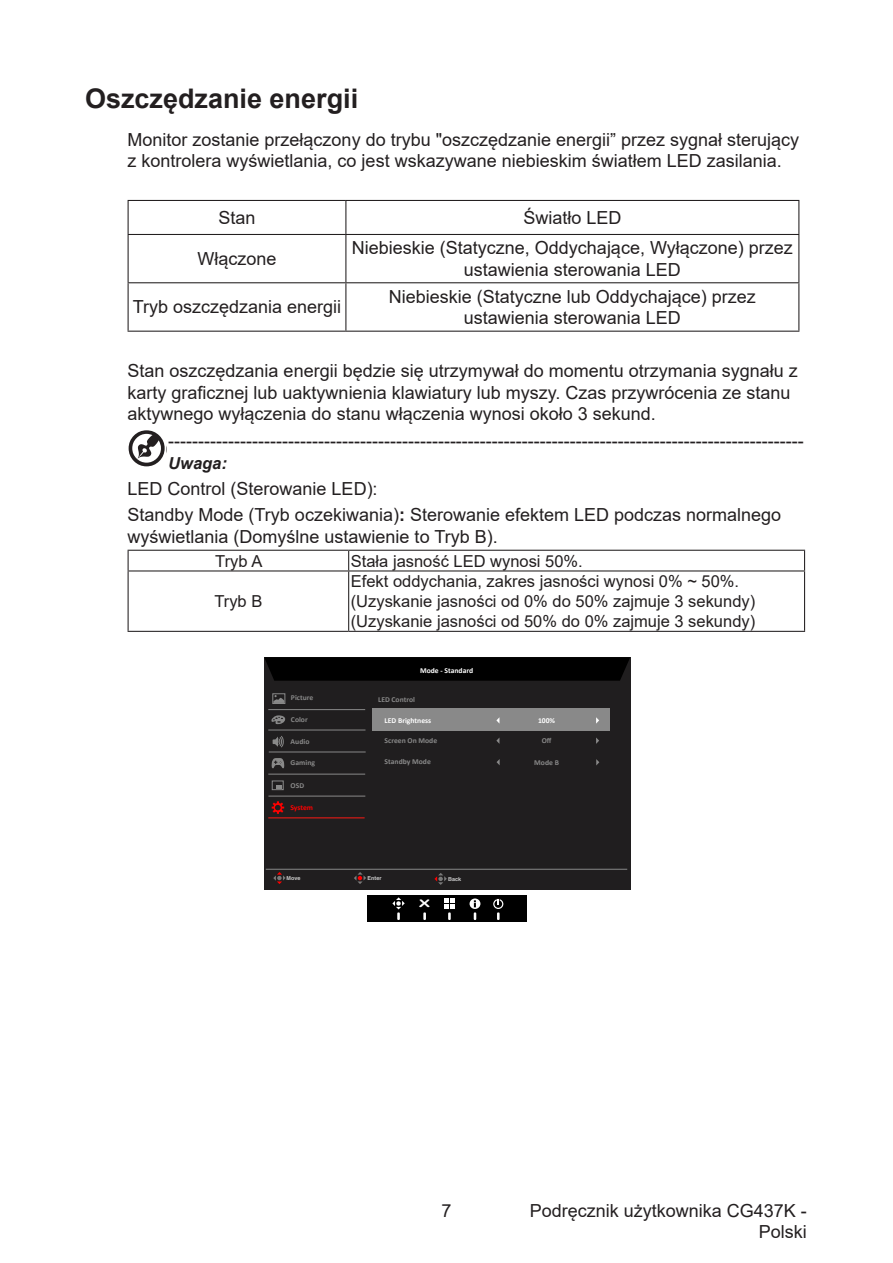
<style>
.page{position:relative;width:893px;height:1263px;background:#fff}
.page>*{position:absolute;margin:0;border:0;box-sizing:border-box;transform-origin:0 0}
.Heading_2{font:700 27px "Arial";color:#231f20}
._10_left_body{font:18px/21.6px "Arial";color:#231f20}
.Body{font:18px/21.6px "Arial";color:#231f20;text-align:center}
.Body副本{font:16.5px "Arial";color:#231f20}
._10_left_body-2{font:italic 700 16.5px "Arial";color:#231f20}
.t1{font:10.35px "Arial Rounded MT Bold";color:#fff;scale:1.74 1}
.t2{font:700 7.5px "Calibri";color:#898989}
.t3{font:700 7.5px "Calibri";color:#fff}
.t4{font:700 7.5px "Calibri";letter-spacing:-.01em;color:#f00}
.t5{font:5.4px "JQ Zong Yi FT";color:#cbcbcb}
.s1{font-weight:700}
</style>
<div class="page">
<hr style="left:128px;top:200px;width:218px;height:1px;background:#231f20">
<hr style="left:128px;top:201px;width:1px;height:33px;background:#231f20">
<hr style="left:346px;top:200px;width:453px;height:1px;background:#231f20">
<hr style="left:345px;top:201px;width:1px;height:33px;background:#231f20">
<hr style="left:798px;top:201px;width:1px;height:33px;background:#231f20">
<hr style="left:128px;top:234px;width:218px;height:1px;background:#231f20">
<hr style="left:128px;top:235px;width:1px;height:47px;background:#231f20">
<hr style="left:346px;top:234px;width:453px;height:1px;background:#231f20">
<hr style="left:345px;top:235px;width:1px;height:47px;background:#231f20">
<hr style="left:798px;top:235px;width:1px;height:47px;background:#231f20">
<hr style="left:128px;top:282px;width:218px;height:1px;background:#231f20">
<hr style="left:128px;top:283px;width:1px;height:48px;background:#231f20">
<hr style="left:346px;top:282px;width:453px;height:1px;background:#231f20">
<hr style="left:345px;top:283px;width:1px;height:48px;background:#231f20">
<hr style="left:798px;top:283px;width:1px;height:48px;background:#231f20">
<hr style="left:128px;top:331px;width:218px;height:1px;background:#231f20">
<hr style="left:346px;top:331px;width:453px;height:1px;background:#231f20">
<svg style="left:129px;top:431px;width:36px;height:36px"></svg>
<hr style="left:128px;top:550px;width:221px;height:1px;background:#231f20">
<svg style="left:128px;top:551px;width:1px;height:19px"></svg>
<hr style="left:349px;top:550px;width:456px;height:1px;background:#231f20">
<svg style="left:348px;top:551px;width:1px;height:19px"></svg>
<svg style="left:804px;top:551px;width:1px;height:19px"></svg>
<hr style="left:128px;top:570px;width:221px;height:1px;background:#231f20">
<hr style="left:128px;top:571px;width:1px;height:60px;background:#231f20">
<hr style="left:349px;top:570px;width:456px;height:1px;background:#231f20">
<hr style="left:348px;top:571px;width:1px;height:60px;background:#231f20">
<hr style="left:804px;top:571px;width:1px;height:60px;background:#231f20">
<hr style="left:128px;top:631px;width:221px;height:1px;background:#231f20">
<hr style="left:349px;top:631px;width:456px;height:1px;background:#231f20">
<div style="left:264px;top:657px;width:366px;height:233px;background:#201e1f"></div>
<div style="left:264px;top:657px;width:366px;height:24px;background:#000"></div>
<hr style="left:266px;top:869px;width:361px;height:1px;background:#898989">
<hr style="left:268px;top:817px;width:97px;height:1px;background:#e61e18">
<hr style="left:268px;top:796px;width:97px;height:1px;background:#898989">
<hr style="left:268px;top:774px;width:97px;height:1px;background:#898989">
<hr style="left:269px;top:751px;width:97px;height:1px;background:#898989">
<hr style="left:268px;top:729px;width:97px;height:1px;background:#898989">
<div style="left:272px;top:693px;width:13px;height:11px;border:1px solid #898989"></div>
<svg style="left:273px;top:695px;width:11px;height:8px"></svg>
<svg style="left:271px;top:715px;width:15px;height:9px"></svg>
<svg style="left:273px;top:736px;width:11px;height:12px"></svg>
<hr style="left:268px;top:709px;width:97px;height:1px;background:#898989">
<div style="left:272px;top:780px;width:12px;height:10px;border:1px solid #898989"></div>
<svg style="left:276px;top:785px;width:6px;height:3px"></svg>
<svg style="left:273px;top:872px;width:13px;height:12px"></svg>
<svg style="left:354px;top:872px;width:12px;height:12px"></svg>
<div style="left:372px;top:708px;width:237px;height:23px;background:#898989"></div>
<svg style="left:272px;top:801px;width:12px;height:13px"></svg>
<svg style="left:271px;top:758px;width:14px;height:11px"></svg>
<svg style="left:596px;top:717px;width:3px;height:7px"></svg>
<svg style="left:596px;top:737px;width:3px;height:7px"></svg>
<svg style="left:497px;top:759px;width:3px;height:6px"></svg>
<svg style="left:596px;top:759px;width:3px;height:6px"></svg>
<div style="left:367px;top:895px;width:160px;height:27px;background:#000"></div>
<svg style="left:444px;top:898px;width:11px;height:22px"></svg>
<svg style="left:423px;top:912px;width:3px;height:8px"></svg>
<svg style="left:470px;top:898px;width:10px;height:22px"></svg>
<svg style="left:392px;top:897px;width:13px;height:23px"></svg>
<svg style="left:493px;top:898px;width:10px;height:22px"></svg>
<svg style="left:434px;top:873px;width:13px;height:12px"></svg>
<p class="Heading_2" style="left:85px;top:80px;width:275px">Oszczędzanie energii</p>
<p class="_10_left_body" style="left:128px;top:128px;width:673px">Monitor zostanie przełączony do trybu "oszczędzanie energii” przez sygnał sterujący z kontrolera wyświetlania, co jest wskazywane niebieskim światłem LED zasilania.</p>
<p class="Body" style="left:218px;top:207px;width:39px">Stan</p>
<p class="Body" style="left:523px;top:207px;width:100px">Światło LED</p>
<p class="Body" style="left:197px;top:248px;width:81px">Włączone</p>
<p class="Body" style="left:352px;top:237px;width:443px">Niebieskie (Statyczne, Oddychające, Wyłączone) przez ustawienia sterowania LED</p>
<p class="Body" style="left:133px;top:296px;width:210px">Tryb oszczędzania energii</p>
<p class="Body" style="left:389px;top:285px;width:369px">Niebieskie (Statyczne lub Oddychające) przez ustawienia sterowania LED</p>
<p class="_10_left_body" style="left:128px;top:360px;width:672px">Stan oszczędzania energii będzie się utrzymywał do momentu otrzymania sygnału z karty graficznej lub uaktywnienia klawiatury lub myszy. Czas przywrócenia ze stanu aktywnego wyłączenia do stanu włączenia wynosi około 3 sekund.</p>
<p class="_10_left_body" style="left:168px;top:430px;width:637px">‑---------------------------------------------------------------------------------------------------------</p>
<p class="_10_left_body-2" style="left:168px;top:452px;width:60px">Uwaga:</p>
<p class="_10_left_body" style="left:128px;top:478px;width:252px">LED Control (Sterowanie LED):</p>
<p class="_10_left_body" style="left:128px;top:504px;width:655px">Standby Mode (Tryb oczekiwania)<span class="s1">:</span> Sterowanie efektem LED podczas normalnego wyświetlania (Domyślne ustawienie to Tryb B).</p>
<p class="Body副本" style="left:215px;top:549px;width:49px">Tryb A</p>
<p class="Body副本" style="left:351px;top:549px;width:234px">Stała jasność LED wynosi 50%.</p>
<p class="Body副本" style="left:214px;top:590px;width:49px">Tryb B</p>
<p class="Body副本" style="left:351px;top:570px;width:390px">Efekt oddychania, zakres jasności wynosi 0% ~ 50%.</p>
<p class="Body副本" style="left:351px;top:590px;width:406px">(Uzyskanie jasności od 0% do 50% zajmuje 3 sekundy)</p>
<p class="Body副本" style="left:351px;top:610px;width:406px">(Uzyskanie jasności od 50% do 0% zajmuje 3 sekundy)</p>
<p class="t3" style="left:420px;top:666px;width:55px">Mode - Standard</p>
<p class="t2" style="left:291px;top:693px;width:24px">Picture</p>
<p class="t2" style="left:291px;top:715px;width:18px">Color</p>
<p class="t2" style="left:291px;top:737px;width:20px">Audio</p>
<p class="t2" style="left:291px;top:780px;width:15px">OSD</p>
<p class="t2" style="left:291px;top:758px;width:26px">Gaming</p>
<p class="t4" style="left:290px;top:802px;width:24px">System</p>
<p class="t2" style="left:378px;top:695px;width:38px">LED Control</p>
<p class="t3" style="left:385px;top:716px;width:48px">LED Brightness</p>
<p class="t3" style="left:538px;top:716px;width:19px">100%</p>
<p class="t2" style="left:385px;top:736px;width:54px">Screen On Mode</p>
<p class="t2" style="left:542px;top:736px;width:11px">Off</p>
<p class="t2" style="left:385px;top:756px;width:48px">Standby Mode</p>
<p class="t2" style="left:534px;top:758px;width:26px">Mode B</p>
<p class="t5" style="left:287px;top:875px;width:15px">Move</p>
<p class="t5" style="left:368px;top:875px;width:15px">Enter</p>
<p class="t1" style="left:419px;top:897px;width:8px">X</p>
<p class="t5" style="left:448px;top:876px;width:15px">Back</p>
<p class="_10_left_body" style="left:441px;top:1199px;width:12px">7</p>
<p class="_10_left_body" style="left:530px;top:1199px;width:279px;text-align:right">Podręcznik użytkownika CG437K -<br>Polski</p>
</div>
